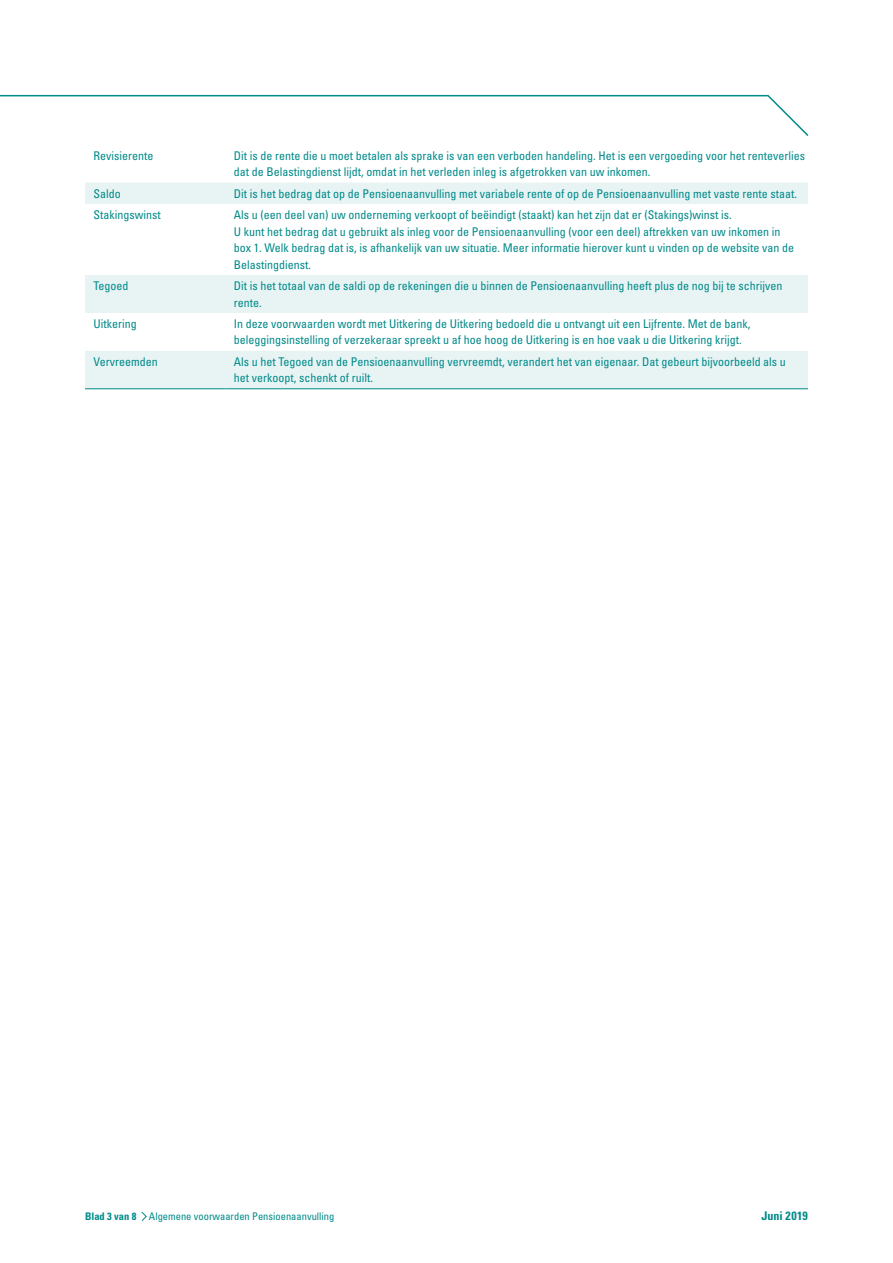
<style>
.page{position:relative;width:893px;height:1263px;background:#fff}
.page>*{position:absolute;margin:0;border:0;box-sizing:border-box;transform-origin:0 0}
.t1{font:condensed 12px/16.5px "Univers LT Std";color:#008a89}
.t2{font:700 condensed 12px "Univers LT Std";color:#008a89}
.t3{font:condensed 10.5px "Univers LT Std";color:#008a89}
.s1{font-weight:700}
</style>
<div class="page">
<svg style="left:141px;top:1211px;width:6px;height:10px"></svg>
<svg style="left:0;top:94px;width:809px;height:42px"></svg>
<svg style="left:85px;top:183px;width:723px;height:205px"></svg>
<hr style="left:85px;top:388px;width:140px;height:1px;background:#008a89">
<hr style="left:225px;top:388px;width:583px;height:1px;background:#008a89">
<p class="t1" style="left:94px;top:147px;width:61px">Revisierente</p>
<p class="t1" style="left:234px;top:147px;width:573px">Dit is de rente die u moet betalen als sprake is van een verboden handeling. Het is een vergoeding voor het renteverlies dat de Belastingdienst lijdt, omdat in het verleden inleg is afgetrokken van uw inkomen.</p>
<p class="t1" style="left:94px;top:185px;width:29px">Saldo</p>
<p class="t1" style="left:234px;top:185px;width:565px">Dit is het bedrag dat op de Pensioenaanvulling met variabele rente of op de Pensioenaanvulling met vaste rente staat.</p>
<p class="t1" style="left:94px;top:206px;width:69px">Stakingswinst</p>
<p class="t1" style="left:234px;top:206px;width:562px">Als u (een deel van) uw onderneming verkoopt of beëindigt (staakt) kan het zijn dat er (Stakings)winst is.<br>U kunt het bedrag dat u gebruikt als inleg voor de Pensioenaanvulling (voor een deel) aftrekken van uw inkomen in box 1. Welk bedrag dat is, is afhankelijk van uw situatie. Meer informatie hierover kunt u vinden op de website van de Belastingdienst.</p>
<p class="t1" style="left:94px;top:277px;width:37px">Tegoed</p>
<p class="t1" style="left:234px;top:277px;width:550px">Dit is het totaal van de saldi op de rekeningen die u binnen de Pensioenaanvulling heeft plus de nog bij te schrijven rente.</p>
<p class="t1" style="left:94px;top:315px;width:45px">Uitkering</p>
<p class="t1" style="left:234px;top:315px;width:518px">In deze voorwaarden wordt met Uitkering de Uitkering bedoeld die u ontvangt uit een Lijfrente. Met de bank, beleggingsinstelling of verzekeraar spreekt u af hoe hoog de Uitkering is en hoe vaak u die Uitkering krijgt.</p>
<p class="t1" style="left:94px;top:353px;width:66px">Vervreemden</p>
<p class="t1" style="left:234px;top:353px;width:554px">Als u het Tegoed van de Pensioenaanvulling vervreemdt, verandert het van eigenaar. Dat gebeurt bijvoorbeeld als u het verkoopt, schenkt of ruilt.</p>
<p class="t3" style="left:85px;top:1209px;width:251px"><span class="s1">Blad 3 van 8</span> Algemene voorwaarden Pensioenaanvulling</p>
<p class="t2" style="left:761px;top:1208px;width:48px">Juni 2019</p>
</div>
